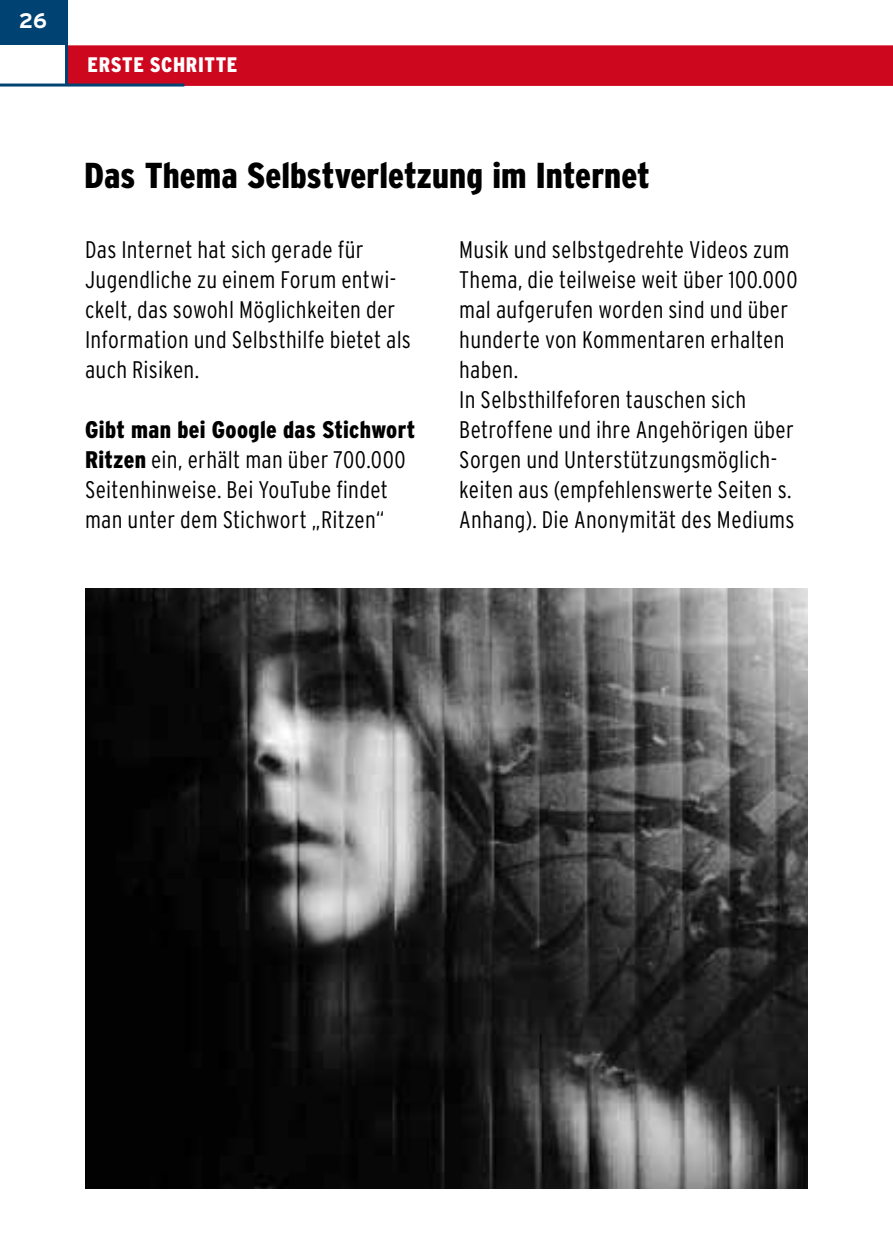
<style>
.page{position:relative;width:893px;height:1259px;background:#fff}
.page>*{position:absolute;margin:0;border:0;box-sizing:border-box;transform-origin:0 0}
.Kapitel_Subline{font:900 condensed 36px "Interstate";color:#000}
.Fliesstext_Fettung{font:300 condensed 24px/30px "Interstate";letter-spacing:.01em;color:#000}
.Fliesstext{font:300 condensed 24px/30px "Interstate";letter-spacing:.01em;color:#000}
.t1{font:900 condensed 21px "Interstate";letter-spacing:.025em;color:#fff}
.t2{font:700 21px "Interstate";color:#fff}
.s1{font-weight:900}
</style>
<div class="page">
<div style="left:68px;top:45px;width:825px;height:41px;background:#cd071e"></div>
<div style="left:0;top:0;width:67px;height:45px;background:#004373"></div>
<hr style="left:0;top:84px;width:184px;height:3px;background:#004373">
<hr style="left:65px;top:0;width:3px;height:85px;background:#004373">
<img style="left:85px;top:588px;width:723px;height:600px">
<p class="t2" style="left:19px;top:8px;width:30px">26</p>
<p class="t1" style="left:88px;top:52px;width:151px">ERSTE SCHRITTE</p>
<h4 class="Kapitel_Subline" style="left:84px;top:156px;width:567px">Das Thema Selbstverletzung im Internet</h4>
<p class="Fliesstext" style="left:85px;top:234px;width:327px">Das Internet hat sich gerade für<br>Jugendliche zu einem Forum entwi&shy;ckelt, das sowohl Möglichkeiten der<br>Information und Selbsthilfe bietet als auch Risiken.</p>
<h5 class="Fliesstext_Fettung" style="left:85px;top:414px;width:332px"><span class="s1">Gibt man bei Google das Stichwort Ritzen</span> ein, erhält man über 700.000<br>Seitenhinweise. Bei YouTube findet man unter dem Stichwort „Ritzen“</h5>
<h5 class="Fliesstext_Fettung" style="left:459px;top:234px;width:340px">Musik und selbstgedrehte Videos zum Thema, die teilweise weit über 100.000 mal aufgerufen worden sind und über hunderte von Kommentaren erhalten haben.<br>In Selbsthilfeforen tauschen sich Betroffene und ihre Angehörigen über Sorgen und Unterstützungsmöglich&shy;keiten aus (empfehlenswerte Seiten s.<br>Anhang). Die Anonymität des Mediums</h5>
</div>
